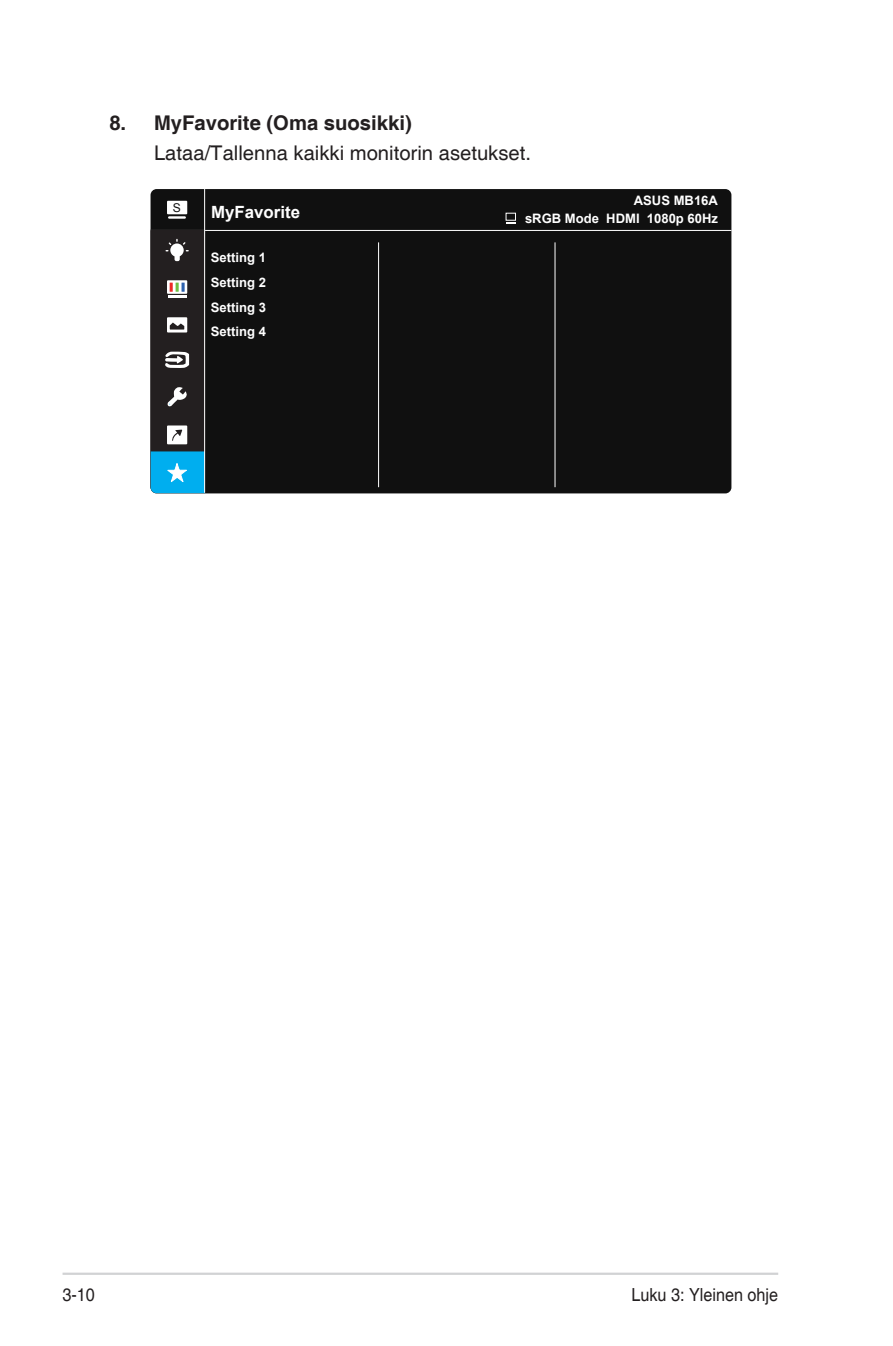
<style>
.page{position:relative;width:893px;height:1346px;background:#fff}
.page>*{position:absolute;margin:0;border:0;box-sizing:border-box;transform-origin:0 0}
.Body_Text_Indent{font:20.25px "Helvetica";color:#231f20}
.OSD_Item{font:700 20.25px "Helvetica";color:#231f20}
.t1{font:18px "Helvetica";color:#231f20;scale:.9 1}
.t2{font:700 16.88px "Arial";color:#fff}
.t3{font:700 13.05px/24.8px "Arial";color:#fff}
.t4{font:12.15px "Arial";color:#101010}
</style>
<div class="page">
<hr style="left:63px;top:1272px;width:715px;height:3px;background:#d1d2d4">
<div style="left:151px;top:189px;width:580px;height:304px;background:#101010;border-radius:6px"></div>
<hr style="left:151px;top:230px;width:580px;height:1px;background:#fff">
<hr style="left:378px;top:242px;width:1px;height:245px;background:#fff">
<hr style="left:555px;top:242px;width:1px;height:245px;background:#fff">
<div style="left:167px;top:201px;width:20px;height:13px;background:#fff"></div>
<hr style="left:168px;top:216px;width:18px;height:3px;background:#fff">
<hr style="left:204px;top:189px;width:1px;height:304px;background:#fff">
<svg style="left:150px;top:230px;width:55px;height:263px;background:#3a505a"></svg>
<div style="left:506px;top:213px;width:10px;height:7px;border:1px solid #fff"></div>
<p class="OSD_Item" style="left:109px;top:110px;width:304px">8. MyFavorite (Oma suosikki)</p>
<p class="Body_Text_Indent" style="left:154px;top:141px;width:379px">Lataa/Tallenna kaikki monitorin asetukset.</p>
<p class="t4" style="left:173px;top:200px;width:10px">S</p>
<p class="t2" style="left:211px;top:201px;width:91px">MyFavorite</p>
<p class="t3" style="left:211px;top:246px;width:57px">Setting 1<br>Setting 2</p>
<p class="t3" style="left:211px;top:320px;width:57px">Setting 4</p>
<p class="t3" style="left:211px;top:295px;width:57px">Setting 3</p>
<p class="t3" style="left:634px;top:188px;width:86px">ASUS MB16A</p>
<p class="t3" style="left:525px;top:206px;width:194px">sRGB Mode HDMI 1080p 60Hz</p>
<h2 class="t1" style="left:63px;top:1284px;width:38px">3-10</h2>
<h2 class="t1" style="left:631px;top:1284px;width:165px">Luku 3: Yleinen ohje</h2>
</div>
